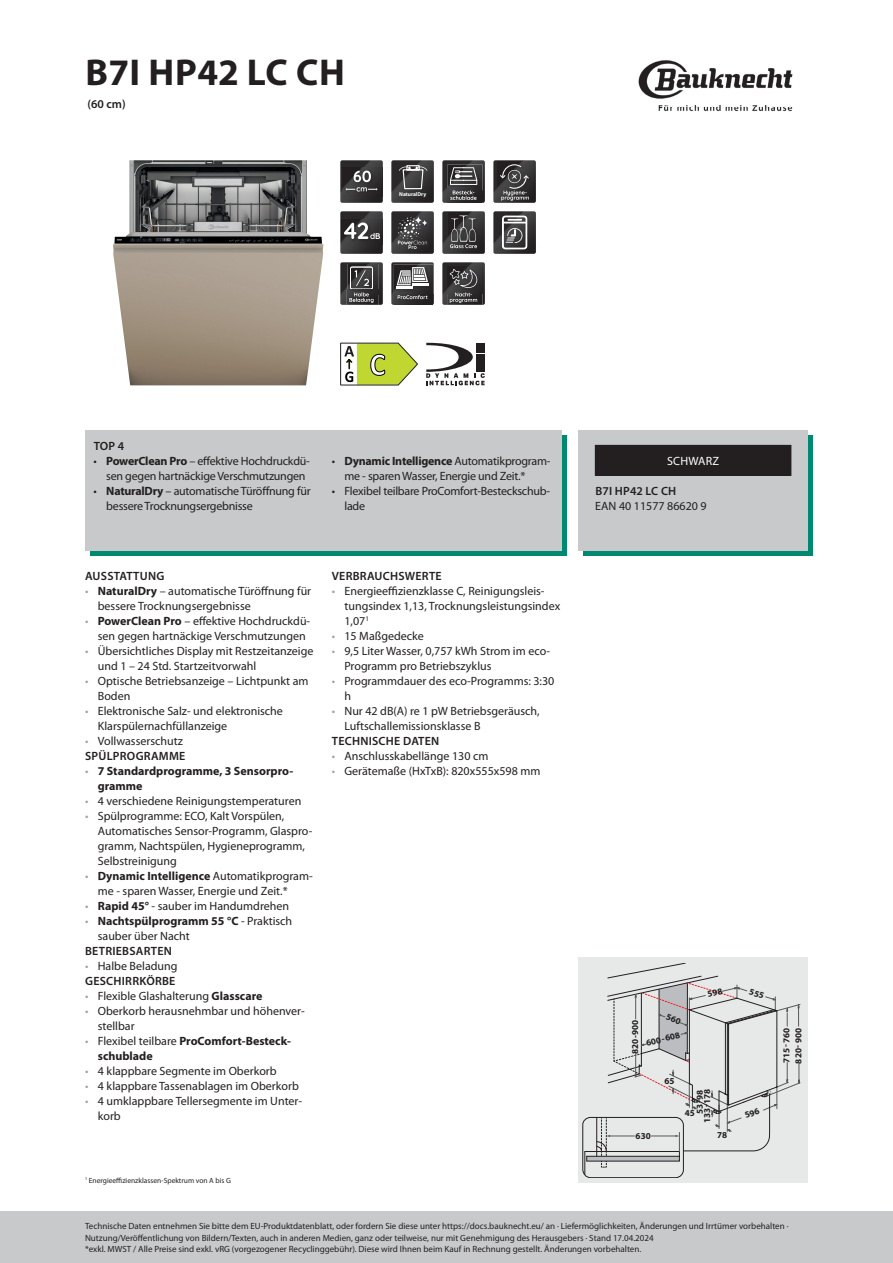
<style>
.page{position:relative;width:893px;height:1263px;background:#fff}
.page>*{position:absolute;margin:0;border:0;box-sizing:border-box;transform-origin:0 0}
.t1{font:700 37.5px "Myriad Pro";letter-spacing:.01em;color:#231f20}
.t2{font:12px/15px "Myriad Pro";color:#231f20}
.t3{font:12px/15px "Myriad Pro";letter-spacing:-.02em;color:#231f20}
.t4{font:700 12px/15px "Myriad Pro";color:#231f20}
.t5{font:600 12px "Myriad Pro";letter-spacing:.02em;color:#231f20}
.t6{font:12px "Myriad Pro";letter-spacing:.02em;color:#fff}
.t7{font:700 9.15px/11.9px "Myriad Pro";color:#231f20}
.t8{font:9px/11.2px "Myriad Pro";color:#231f20}
.t9{font:7.5px "Myriad Pro";color:#231f20}
.t10{font:700 5.4px "Myriad Pro";color:#fff}
.s1{font-weight:700}
.s2{color:#9ea0a2}
.s3{font-weight:600}
.s4{font-weight:400;color:#9ea0a2}
.s5{font-weight:400}
</style>
<div class="page">
<img style="left:638px;top:60px;width:155px;height:52px">
<div style="left:0;top:1212px;width:893px;height:51px;background:#c7c9cb"></div>
<img style="left:113px;top:160px;width:210px;height:225px">
<svg style="left:340px;top:160px;width:43px;height:43px;background:#454344"></svg>
<svg style="left:340px;top:211px;width:43px;height:43px;background:#4d4b4c"></svg>
<svg style="left:340px;top:262px;width:43px;height:43px;background:#4d4c4d"></svg>
<svg style="left:391px;top:160px;width:43px;height:43px;background:#484748"></svg>
<svg style="left:391px;top:211px;width:43px;height:43px;background:#484748"></svg>
<svg style="left:391px;top:262px;width:43px;height:43px;background:#636162"></svg>
<svg style="left:442px;top:160px;width:43px;height:43px;background:#525051"></svg>
<svg style="left:442px;top:211px;width:43px;height:43px;background:#464445"></svg>
<svg style="left:442px;top:262px;width:43px;height:43px;background:#484648"></svg>
<svg style="left:493px;top:160px;width:43px;height:43px;background:#4a494a"></svg>
<svg style="left:493px;top:211px;width:43px;height:43px;background:#5d5b5c"></svg>
<svg style="left:340px;top:343px;width:78px;height:42px"></svg>
<svg style="left:426px;top:343px;width:59px;height:42px"></svg>
<svg style="left:90px;top:436px;width:477px;height:120px;background:#20927f"></svg>
<div style="left:85px;top:430px;width:476px;height:120px;background:#c7c9cb"></div>
<div style="left:584px;top:436px;width:229px;height:120px;background:#008871"></div>
<div style="left:578px;top:430px;width:230px;height:120px;background:#c7c9cb"></div>
<div style="left:595px;top:445px;width:196px;height:30px;background:#231f20"></div>
<div style="left:578px;top:958px;width:230px;height:225px;background:#e7e8e8"></div>
<svg style="left:583px;top:963px;width:217px;height:215px"></svg>
<h1 class="t1" style="left:85px;top:48px;width:261px">B7I HP42 LC CH</h1>
<p class="t5" style="left:88px;top:97px;width:40px">(60 cm)</p>
<p class="t10" style="left:399px;top:190px;width:29px">NaturalDry</p>
<p class="t5" style="left:94px;top:439px;width:32px">TOP 4</p>
<p class="t3" style="left:106px;top:454px;width:205px;text-indent:-13px">• <span class="s1">PowerClean Pro</span> – effektive Hochdruckdü&shy;sen gegen hartnäckige Verschmutzungen</p>
<p class="t3" style="left:106px;top:484px;width:206px;text-indent:-13px">• <span class="s1">NaturalDry</span> – automatische Türöffnung für bessere Trocknungsergebnisse</p>
<p class="t3" style="left:344px;top:454px;width:208px;text-indent:-13px">• <span class="s1">Dynamic Intelligence</span> Automatikprogram&shy;me - sparen Wasser, Energie und Zeit.*</p>
<p class="t3" style="left:344px;top:484px;width:207px;text-indent:-13px">• Flexibel teilbare ProComfort-Besteckschub&shy;lade</p>
<p class="t5" style="left:85px;top:570px;width:81px">AUSSTATTUNG</p>
<p class="t2" style="left:98px;top:584px;width:215px;text-indent:-13px"><span class="s2">•</span> <span class="s1">NaturalDry</span> – automatische Türöffnung für bessere Trocknungsergebnisse</p>
<p class="t2" style="left:98px;top:614px;width:214px;text-indent:-13px"><span class="s2">•</span> <span class="s1">PowerClean Pro</span> – effektive Hochdruckdü&shy;sen gegen hartnäckige Verschmutzungen</p>
<p class="t2" style="left:98px;top:644px;width:217px;text-indent:-13px"><span class="s2">•</span> Übersichtliches Display mit Restzeitanzeige und 1 – 24 Std. Startzeitvorwahl</p>
<p class="t2" style="left:98px;top:674px;width:212px;text-indent:-13px"><span class="s2">•</span> Optische Betriebsanzeige – Lichtpunkt am<br>Boden</p>
<p class="t2" style="left:98px;top:704px;width:187px;text-indent:-13px"><span class="s2">•</span> Elektronische Salz- und elektronische<br>Klarspülernachfüllanzeige</p>
<p class="t2" style="left:85px;top:734px;width:102px"><span class="s2">•</span> Vollwasserschutz<br><span class="s3">SPÜLPROGRAMME</span></p>
<p class="t4" style="left:98px;top:763px;width:197px;text-indent:-13px"><span class="s4">•</span> 7 Standardprogramme, 3 Sensorpro&shy;gramme</p>
<p class="t2" style="left:85px;top:794px;width:218px"><span class="s2">•</span> 4 verschiedene Reinigungstemperaturen</p>
<p class="t2" style="left:98px;top:809px;width:216px;text-indent:-13px"><span class="s2">•</span> Spülprogramme: ECO, Kalt Vorspülen, Automatisches Sensor-Programm, Glaspro&shy;gramm, Nachtspülen, Hygieneprogramm, Selbstreinigung</p>
<p class="t2" style="left:98px;top:869px;width:216px;text-indent:-13px"><span class="s2">•</span> <span class="s1">Dynamic Intelligence</span> Automatikprogram&shy;me - sparen Wasser, Energie und Zeit.*</p>
<p class="t2" style="left:85px;top:899px;width:206px"><span class="s2">•</span> <span class="s1">Rapid 45°</span> - sauber im Handumdrehen</p>
<p class="t2" style="left:98px;top:914px;width:196px;text-indent:-13px"><span class="s2">•</span> <span class="s1">Nachtspülprogramm 55 °C</span> - Praktisch sauber über Nacht</p>
<p class="t5" style="left:85px;top:945px;width:88px">BETRIEBSARTEN</p>
<p class="t2" style="left:85px;top:959px;width:94px"><span class="s2">•</span> Halbe Beladung<br><span class="s3">GESCHIRRKÖRBE</span></p>
<p class="t2" style="left:85px;top:989px;width:179px"><span class="s2">•</span> Flexible Glashalterung <span class="s1">Glasscare</span></p>
<p class="t2" style="left:98px;top:1004px;width:208px;text-indent:-13px"><span class="s2">•</span> Oberkorb herausnehmbar und höhenver&shy;stellbar</p>
<p class="t4" style="left:98px;top:1033px;width:195px;text-indent:-13px"><span class="s4">•</span> <span class="s5">Flexibel teilbare</span> ProComfort-Besteck&shy;schublade</p>
<p class="t2" style="left:85px;top:1064px;width:193px"><span class="s2">•</span> 4 klappbare Segmente im Oberkorb</p>
<p class="t2" style="left:85px;top:1079px;width:215px"><span class="s2">•</span> 4 klappbare Tassenablagen im Oberkorb</p>
<p class="t2" style="left:98px;top:1094px;width:206px;text-indent:-13px"><span class="s2">•</span> 4 umklappbare Tellersegmente im Unter&shy;korb</p>
<p class="t5" style="left:332px;top:570px;width:111px">VERBRAUCHSWERTE</p>
<p class="t2" style="left:344px;top:584px;width:217px;text-indent:-13px"><span class="s2">•</span> Energieeffizienzklasse C, Reinigungsleis&shy;tungsindex 1,13, Trocknungsleistungsindex<br>1,07<sup>1</sup></p>
<p class="t2" style="left:332px;top:629px;width:94px"><span class="s2">•</span> 15 Maßgedecke</p>
<p class="t2" style="left:344px;top:644px;width:207px;text-indent:-13px"><span class="s2">•</span> 9,5 Liter Wasser, 0,757 kWh Strom im eco-<br>Programm pro Betriebszyklus</p>
<p class="t2" style="left:344px;top:674px;width:211px;text-indent:-13px"><span class="s2">•</span> Programmdauer des eco-Programms: 3:30 h</p>
<p class="t2" style="left:344px;top:704px;width:197px;text-indent:-13px"><span class="s2">•</span> Nur 42 dB(A) re 1 pW Betriebsgeräusch,<br>Luftschallemissionsklasse B</p>
<p class="t5" style="left:332px;top:735px;width:109px">TECHNISCHE DATEN</p>
<p class="t2" style="left:332px;top:749px;width:158px"><span class="s2">•</span> Anschlusskabellänge 130 cm</p>
<p class="t2" style="left:332px;top:764px;width:210px"><span class="s2">•</span> Gerätemaße (HxTxB): 820x555x598 mm</p>
<p class="t9" style="left:85px;top:1176px;width:147px"><sup>1</sup> Energieeffizienzklassen-Spektrum von A bis G</p>
<p class="t6" style="left:667px;top:454px;width:54px">SCHWARZ</p>
<p class="t5" style="left:595px;top:484px;width:82px">B7I HP42 LC CH</p>
<p class="t2" style="left:595px;top:499px;width:113px">EAN 40 11577 86620 9</p>
<p class="t7" style="left:629px;top:1054px;width:36px;rotate:-90deg">820-900</p>
<p class="t7" style="left:645px;top:1037px;width:36px;rotate:-15deg">600-608</p>
<p class="t7" style="left:636px;top:1130px;width:17px">630</p>
<p class="t7" style="left:664px;top:1075px;width:12px">65</p>
<p class="t7" style="left:701px;top:1123px;width:36px;rotate:-90deg">133-178</p>
<p class="t7" style="left:693px;top:1114px;width:25px;rotate:-90deg">53-98</p>
<p class="t7" style="left:685px;top:1106px;width:12px">45</p>
<p class="t7" style="left:717px;top:1129px;width:12px">78</p>
<p class="t7" style="left:780px;top:1063px;width:37px;rotate:-90deg">715-760<br>820- 900</p>
<p class="t8" style="left:85px;top:1221px;width:705px">Technische Daten entnehmen Sie bitte dem EU-Produktdatenblatt, oder fordern Sie diese unter https://docs.bauknecht.eu/ an · Liefermöglichkeiten, Änderungen und Irrtümer vorbehalten ·<br>Nutzung/Veröffentlichung von Bildern/Texten, auch in anderen Medien, ganz oder teilweise, nur mit Genehmigung des Herausgebers · Stand 17.04.2024<br>*exkl. MWST / Alle Preise sind exkl. vRG (vorgezogener Recyclinggebühr). Diese wird Ihnen beim Kauf in Rechnung gestellt. Änderungen vorbehalten.</p>
</div>
